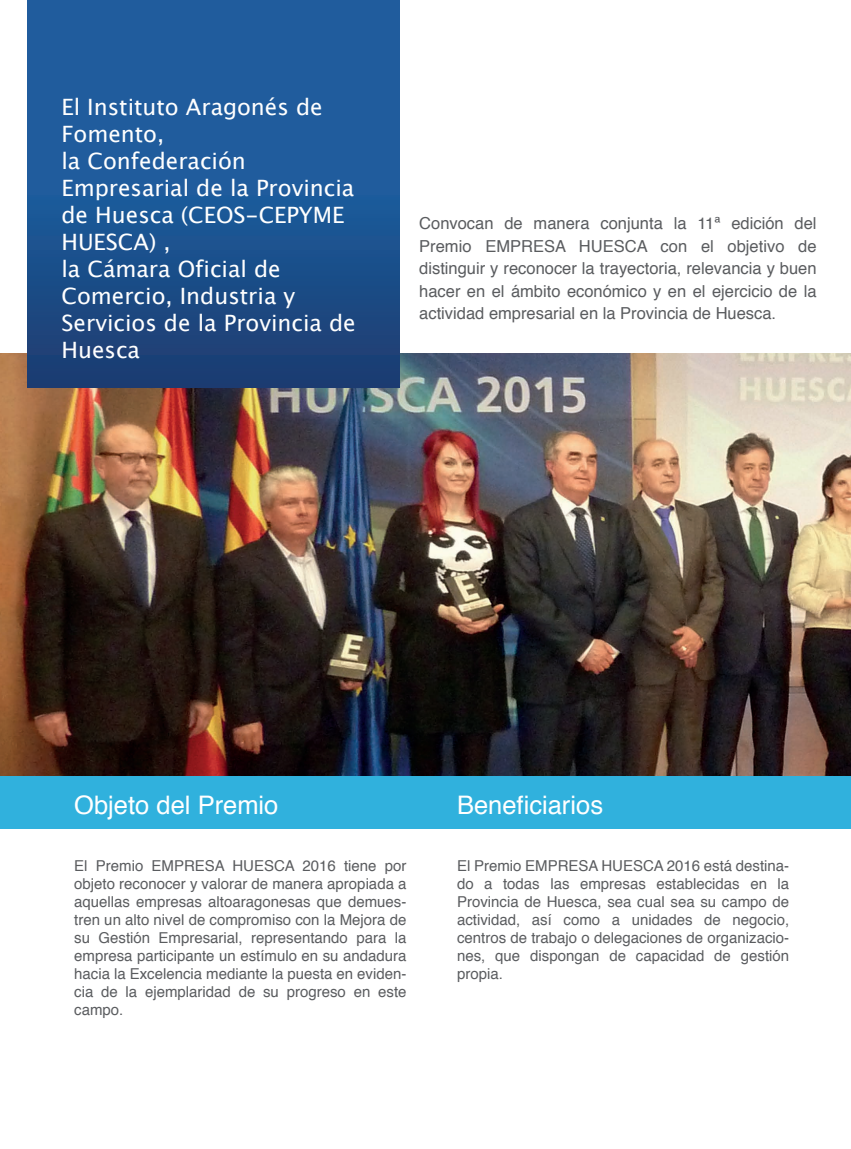
<style>
.page{position:relative;width:851px;height:1149px;background:#fff}
.page>*{position:absolute;margin:0;border:0;box-sizing:border-box;transform-origin:0 0}
.t1{font:25.5px "Helvetica";color:#fff}
.t2{font:22.5px/27px "Lucida Grande";color:#fff}
.t3{font:16.5px/22.5px "Helvetica";color:#5a5c5f;text-align:justify}
.t4{font:15px/18px "Helvetica";color:#5a5c5f;text-align:justify}
</style>
<div class="page">
<img style="left:0;top:352px;width:850px;height:424px">
<div style="left:27px;top:0;width:372px;height:387px;background:linear-gradient(to bottom,#2164a9,#1a437a)"></div>
<div style="left:0;top:776px;width:850px;height:52px;background:#30b1dd"></div>
<h2 class="t2" style="left:61px;top:94px;width:296px">El Instituto Aragonés de<br>Fomento,<br>la Confederación<br>Empresarial de la Provincia de Huesca (CEOS-CEPYME<br>HUESCA) ,<br>la Cámara Oficial de<br>Comercio, Industria y<br>Servicios de la Provincia de<br>Huesca</h2>
<p class="t3" style="left:419px;top:212px;width:399px">Convocan de manera conjunta la 11ª edición del Premio EMPRESA HUESCA con el objetivo de distinguir y reconocer la trayectoria, relevancia y buen hacer en el ámbito económico y en el ejercicio de la actividad empresarial en la Provincia de Huesca.</p>
<h1 class="t1" style="left:74px;top:784px;width:206px">Objeto del Premio</h1>
<p class="t4" style="left:74px;top:856px;width:334px">El Premio EMPRESA HUESCA 2016 tiene por objeto reconocer y valorar de manera apropiada a aquellas empresas altoaragonesas que demues&shy;tren un alto nivel de compromiso con la Mejora de su Gestión Empresarial, representando para la empresa participante un estímulo en su andadura hacia la Excelencia mediante la puesta en eviden&shy;cia de la ejemplaridad de su progreso en este campo.</p>
<h1 class="t1" style="left:457px;top:784px;width:147px">Beneficiarios</h1>
<p class="t4" style="left:457px;top:856px;width:333px">El Premio EMPRESA HUESCA 2016 está destina&shy;do a todas las empresas establecidas en la Provincia de Huesca, sea cual sea su campo de actividad, así como a unidades de negocio, centros de trabajo o delegaciones de organizacio&shy;nes, que dispongan de capacidad de gestión propia.</p>
</div>
